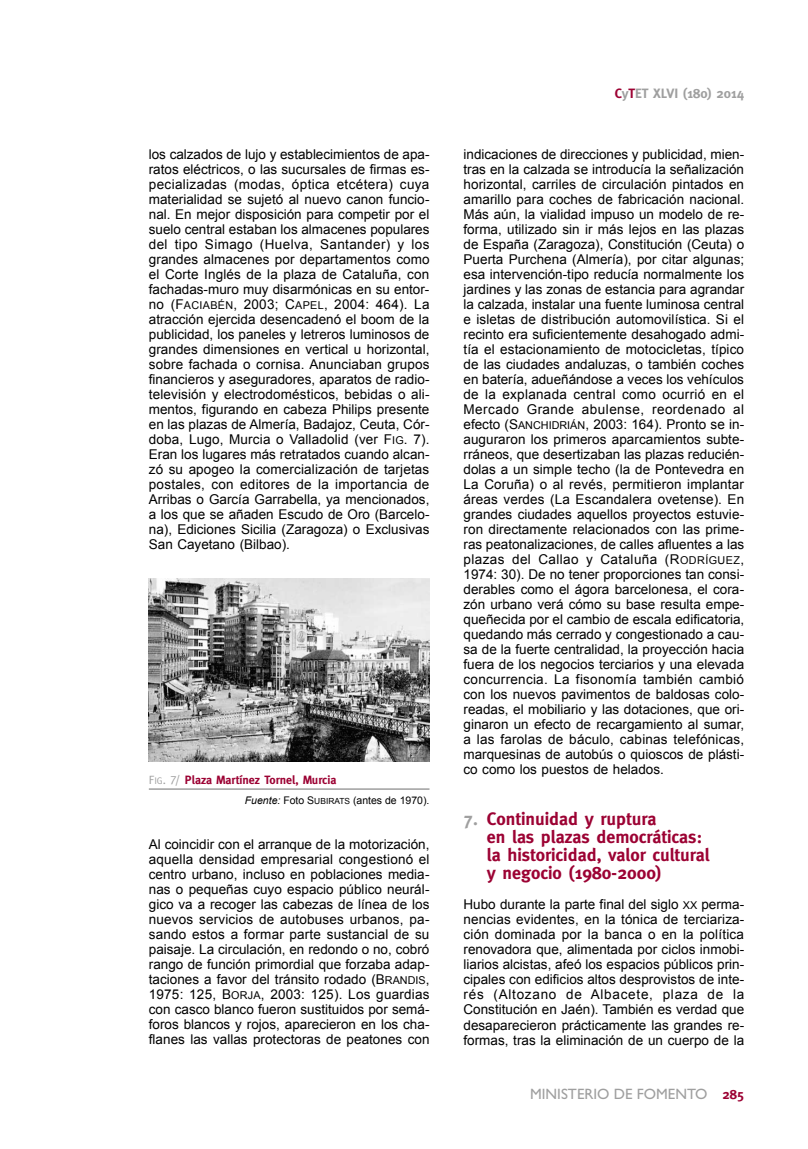
<style>
.page{position:relative;width:808px;height:1149px;background:#fff}
.page>*{position:absolute;margin:0;border:0;box-sizing:border-box;transform-origin:0 0}
.t1{font:700 18px/18px "Meta";color:#9c0233}
.t2{font:15px "Gill Sans";color:#9f9f9f}
.t3{font:13.5px/15px "Arial";color:#000;text-align:justify}
.t4{font:13.5px "Arial MT SC800";letter-spacing:.015em;color:#000}
.t5{font:700 13.5px "Meta";color:#9f9f9f}
.t6{font:700 12px "Meta";color:#9c0233}
.t7{font:10.5px "Arial";color:#000}
.s1{font-family:"Arial"}
.s2{font-size:10.8px}
.s3{font-family:"Arial MT SC800"}
.s4{font-family:"Arial MT SC800";font-size:10.8px}
.s5{font-family:"Meta Caps SC800";font-weight:400;color:#9f9f9f}
.s6{font-family:"Meta Caps SC800";font-weight:400;font-size:9.6px;color:#9f9f9f}
.s7{font-style:italic}
.s8{font-family:"Arial MT SC800";font-size:8.4px}
.s9{color:#9c0233}
.s10{color:#9f9f9f}
.s11{font-family:"Meta";font-weight:700;font-size:13.5px;color:#9c0233}
</style>
<div class="page">
<hr style="left:149px;top:788px;width:280px;height:1px;background:#9f9f9f">
<img style="left:149px;top:578px;width:281px;height:183px">
<p class="t3" style="left:149px;top:146px;width:282px">los calzados de lujo y establecimientos de apa&shy;ratos eléctricos, o las sucursales de firmas es&shy;pecializadas (modas, óptica etcétera) cuya materialidad se sujetó al nuevo canon funcio&shy;nal. En mejor disposición para competir por el suelo central estaban los almacenes populares del tipo Simago (Huelva, Santander) y los grandes almacenes por departamentos como el Corte Inglés de la plaza de Cataluña, con fachadas-muro muy disarmónicas en su entor-</p>
<p class="t4" style="left:149px;top:296px;width:282px"><span class="s1">no (</span>F<span class="s2">ACIABÉN</span>, 2003; C<span class="s2">APEL</span>, 2004: 464<span class="s1">). La</span></p>
<p class="t3" style="left:149px;top:311px;width:282px">atracción ejercida desencadenó el boom de la publicidad, los paneles y letreros luminosos de grandes dimensiones en vertical u horizontal, sobre fachada o cornisa. Anunciaban grupos financieros y aseguradores, aparatos de radio&shy;televisión y electrodomésticos, bebidas o ali&shy;mentos, figurando en cabeza Philips presente en las plazas de Almería, Badajoz, Ceuta, Cór&shy;doba, Lugo, Murcia o Valladolid (ver <span class="s3">F</span><span class="s4">IG</span>. 7).<br>Eran los lugares más retratados cuando alcan&shy;zó su apogeo la comercialización de tarjetas postales, con editores de la importancia de Arribas o García Garrabella, ya mencionados, a los que se añaden Escudo de Oro (Barcelo&shy;na), Ediciones Sicilia (Zaragoza) o Exclusivas San Cayetano (Bilbao).</p>
<p class="t6" style="left:149px;top:772px;width:189px"><span class="s5">F</span><span class="s6">ig</span><span class="s5">. 7/</span> Plaza Martínez Tornel, Murcia</p>
<p class="t7" style="left:245px;top:794px;width:186px"><span class="s7">Fuente:</span> Foto <span class="s3">S</span><span class="s8">UBIRATS</span> (antes de 1970).</p>
<p class="t3" style="left:149px;top:836px;width:282px">Al coincidir con el arranque de la motorización, aquella densidad empresarial congestionó el centro urbano, incluso en poblaciones media&shy;nas o pequeñas cuyo espacio público neurál&shy;gico va a recoger las cabezas de línea de los nuevos servicios de autobuses urbanos, pa&shy;sando estos a formar parte sustancial de su paisaje. La circulación, en redondo o no, cobró rango de función primordial que forzaba adap&shy;taciones a favor del tránsito rodado (<span class="s3">B</span><span class="s4">RANDIS</span><span class="s3">,</span></p>
<p class="t4" style="left:149px;top:986px;width:282px">1975: 125, B<span class="s2">ORJA</span>, 2003: 125<span class="s1">). Los guardias</span></p>
<p class="t3" style="left:149px;top:1001px;width:282px">con casco blanco fueron sustituidos por semá&shy;foros blancos y rojos, aparecieron en los cha&shy;flanes las vallas protectoras de peatones con</p>
<p class="t5" style="left:615px;top:85px;width:131px"><span class="s9">C</span>y<span class="s9">T</span>ET XLVI (180) 2014</p>
<p class="t3" style="left:463px;top:146px;width:282px">indicaciones de direcciones y publicidad, mien&shy;tras en la calzada se introducía la señalización horizontal, carriles de circulación pintados en amarillo para coches de fabricación nacional.<br>Más aún, la vialidad impuso un modelo de re&shy;forma, utilizado sin ir más lejos en las plazas de España (Zaragoza), Constitución (Ceuta) o Puerta Purchena (Almería), por citar algunas; esa intervención-tipo reducía normalmente los jardines y las zonas de estancia para agrandar la calzada, instalar una fuente luminosa central e isletas de distribución automovilística. Si el recinto era suficientemente desahogado admi&shy;tía el estacionamiento de motocicletas, típico de las ciudades andaluzas, o también coches en batería, adueñándose a veces los vehículos de la explanada central como ocurrió en el Mercado Grande abulense, reordenado al efecto (<span class="s3">S</span><span class="s4">ANCHIDRIÁN</span><span class="s3">, 2003: 164</span>). Pronto se in&shy;auguraron los primeros aparcamientos subte&shy;rráneos, que desertizaban las plazas reducién&shy;dolas a un simple techo (la de Pontevedra en La Coruña) o al revés, permitieron implantar áreas verdes (La Escandalera ovetense). En grandes ciudades aquellos proyectos estuvie&shy;ron directamente relacionados con las prime&shy;ras peatonalizaciones, de calles afluentes a las plazas del Callao y Cataluña (<span class="s3">R</span><span class="s4">ODRÍGUEZ</span><span class="s3">, 1974: 30</span>). De no tener proporciones tan consi&shy;derables como el ágora barcelonesa, el cora&shy;zón urbano verá cómo su base resulta empe&shy;queñecida por el cambio de escala edificatoria, quedando más cerrado y congestionado a cau&shy;sa de la fuerte centralidad, la proyección hacia fuera de los negocios terciarios y una elevada concurrencia. La fisonomía también cambió con los nuevos pavimentos de baldosas colo&shy;readas, el mobiliario y las dotaciones, que ori&shy;ginaron un efecto de recargamiento al sumar, a las farolas de báculo, cabinas telefónicas, marquesinas de autobús o quioscos de plásti&shy;co como los puestos de helados.</p>
<h1 class="t1" style="left:487px;top:809px;width:224px;text-indent:-23px"><span class="s10">7.</span> Continuidad y ruptura<br>en las plazas democráticas: la historicidad, valor cultural y negocio (1980-2000)</h1>
<p class="t3" style="left:463px;top:896px;width:282px">Hubo durante la parte final del siglo <span class="s4">XX</span> perma&shy;nencias evidentes, en la tónica de terciariza&shy;ción dominada por la banca o en la política renovadora que, alimentada por ciclos inmobi&shy;liarios alcistas, afeó los espacios públicos prin&shy;cipales con edificios altos desprovistos de inte&shy;rés (Altozano de Albacete, plaza de la Constitución en Jaén). También es verdad que desaparecieron prácticamente las grandes re&shy;formas, tras la eliminación de un cuerpo de la</p>
<p class="t2" style="left:530px;top:1084px;width:216px">MINISTERIO DE FOMENTO <span class="s11">285</span></p>
</div>
